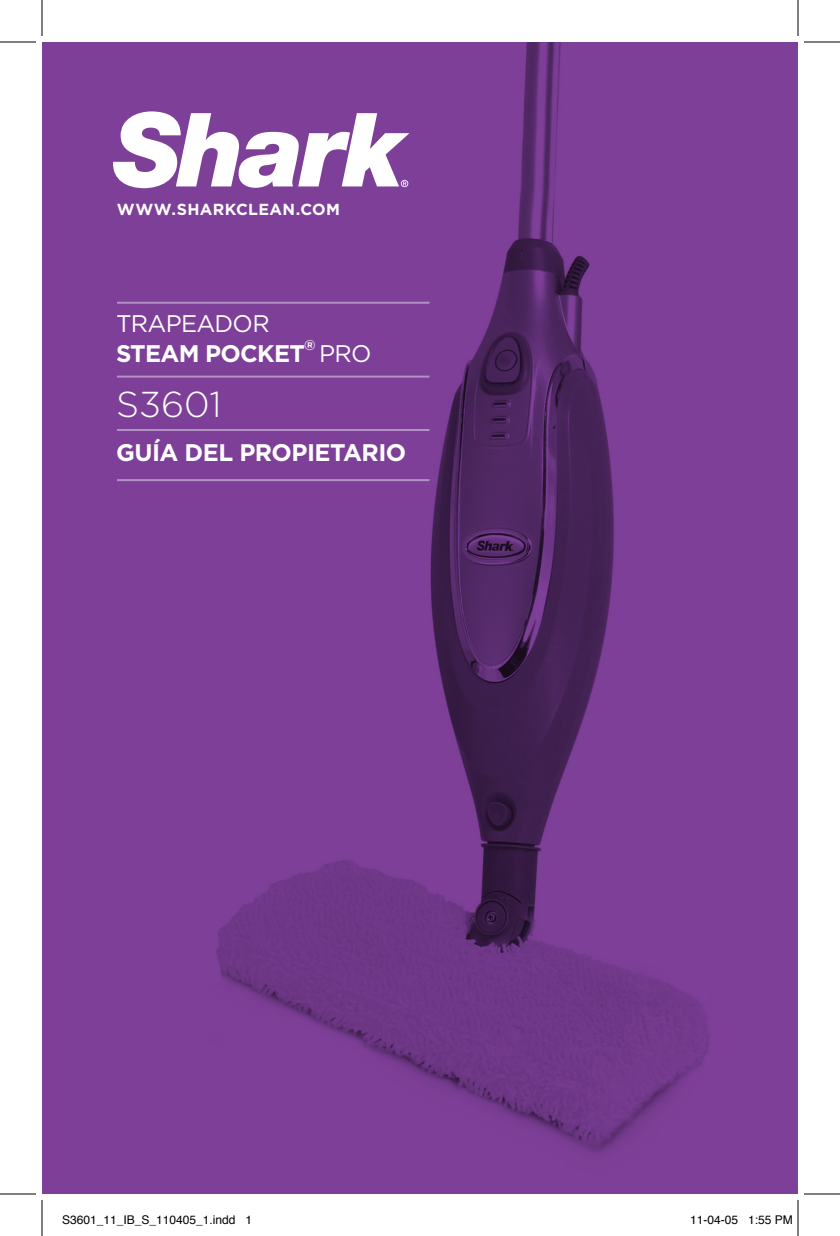
<style>
.page{position:relative;width:840px;height:1236px;background:#fff}
.page>*{position:absolute;margin:0;border:0;box-sizing:border-box;transform-origin:0 0}
.t1{font:300 36px "Gotham";color:#fff}
.t2{font:700 24px "Gotham";letter-spacing:-.025em;color:#fff}
.t3{font:24px "Gotham";letter-spacing:-.03em;color:#fff}
.t4{font:700 16px "Gotham";letter-spacing:.015em;color:#fff}
.t5{font:700 14px "Gotham";color:#fff}
.t6{font:12px "Helvetica";color:#000}
</style>
<div class="page">
<div style="left:42px;top:42px;width:756px;height:1152px;background:#7e3f98"></div>
<img style="left:117px;top:42px;width:592px;height:1111px">
<svg style="left:113px;top:111px;width:296px;height:77px"></svg>
<hr style="left:88px;top:302px;width:342px;height:2px;background:#b192c3">
<hr style="left:88px;top:376px;width:342px;height:2px;background:#b192c3">
<hr style="left:88px;top:429px;width:342px;height:2px;background:#b192c3">
<hr style="left:88px;top:479px;width:342px;height:2px;background:#b192c3">
<div style="left:42px;top:280px;width:75px;height:514px;background:#7e3f98"></div>
<hr style="left:0;top:42px;width:36px;height:1px;background:#000">
<hr style="left:804px;top:42px;width:36px;height:1px;background:#000">
<hr style="left:0;top:1194px;width:36px;height:1px;background:#000">
<hr style="left:804px;top:1194px;width:36px;height:1px;background:#000">
<hr style="left:42px;top:0;width:1px;height:36px;background:#000">
<hr style="left:42px;top:1200px;width:1px;height:36px;background:#000">
<hr style="left:798px;top:0;width:1px;height:36px;background:#000">
<hr style="left:798px;top:1200px;width:1px;height:36px;background:#000">
<h3 class="t4" style="left:117px;top:200px;width:225px">WWW.SHARKCLEAN.COM</h3>
<h2 class="t3" style="left:116px;top:310px;width:155px">TRAPEADOR</h2>
<h2 class="t2" style="left:116px;top:340px;width:190px">STEAM POCKET</h2>
<p class="t5" style="left:304px;top:337px;width:13px">®</p>
<h2 class="t3" style="left:319px;top:340px;width:54px">PRO</h2>
<h1 class="t1" style="left:116px;top:384px;width:107px">S3601</h1>
<h2 class="t2" style="left:116px;top:439px;width:292px">GUÍA DEL PROPIETARIO</h2>
<p class="t6" style="left:62px;top:1211px;width:192px">S3601_11_IB_S_110405_1.indd 1</p>
<p class="t6" style="left:690px;top:1211px;width:104px">11-04-05 1:55 PM</p>
</div>
